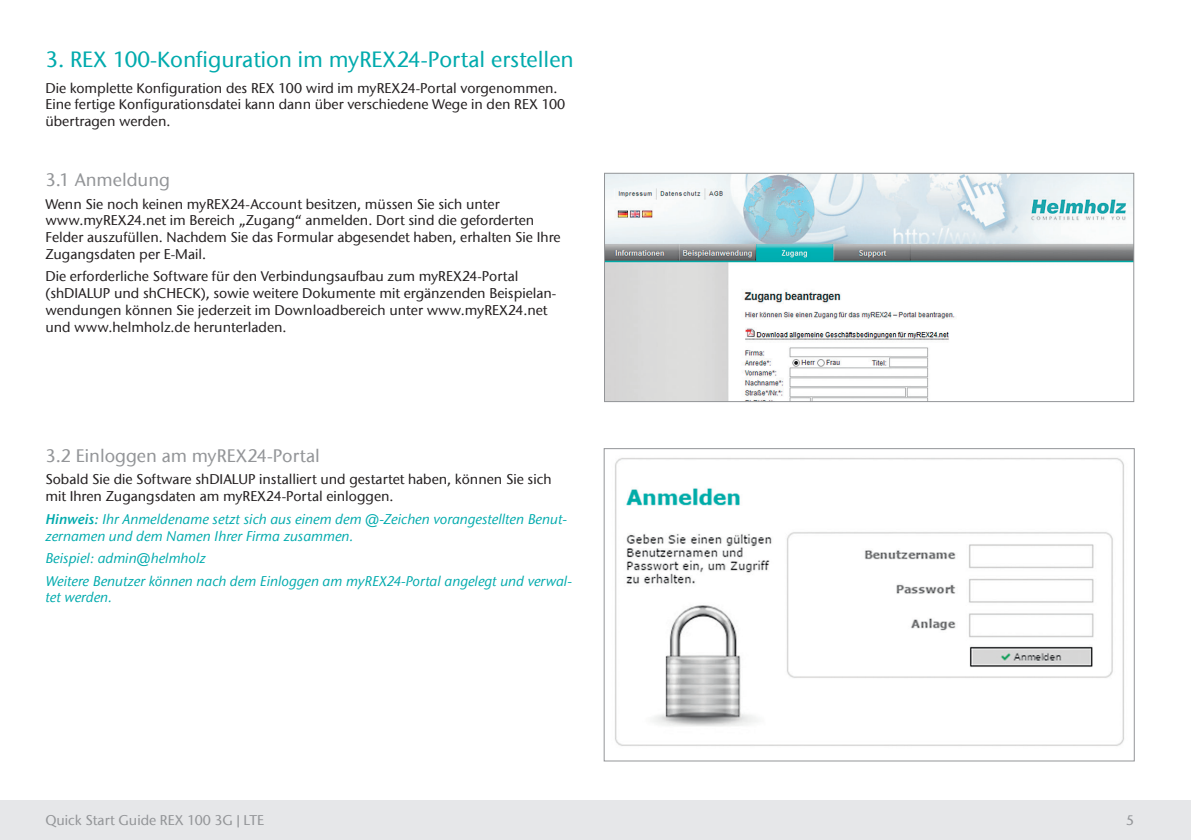
<style>
.page{position:relative;width:1191px;height:840px;background:#fff}
.page>*{position:absolute;margin:0;border:0;box-sizing:border-box;transform-origin:0 0}
.t1{font:500 22px "ITC Stone Sans Com";color:#00aaad}
.t2{font:500 18px "ITC Stone Sans Com";color:#939598}
.t3{font:500 14px/16.8px "ITC Stone Sans Com";color:#231f20}
.t4{font:italic 500 14px/16.8px "ITC Stone Sans Com";color:#00aaad}
.t5{font:500 14px "ITC Stone Sans Com";color:#939598}
.s1{font-family:"ITC Stone Sans Com Semi";font-weight:400}
</style>
<div class="page">
<div style="left:0;top:799px;width:1191px;height:40px;background:#e6e7e9"></div>
<img style="left:606px;top:175px;width:526px;height:225px">
<div style="left:604px;top:173px;width:530px;height:229px;border:1px solid #939598"></div>
<img style="left:615px;top:458px;width:509px;height:288px">
<div style="left:603px;top:448px;width:531px;height:313px;border:1px solid #939598"></div>
<h1 class="t1" style="left:45px;top:46px;width:530px">3. REX 100-Konfiguration im myREX24-Portal erstellen</h1>
<p class="t3" style="left:45px;top:79px;width:521px">Die komplette Konfiguration des REX 100 wird im myREX24-Portal vorgenommen.<br>Eine fertige Konfigurationsdatei kann dann über verschiedene Wege in den REX 100 übertragen werden.</p>
<p class="t2" style="left:45px;top:169px;width:126px">3.1 Anmeldung</p>
<p class="t3" style="left:45px;top:195px;width:517px">Wenn Sie noch keinen myREX24-Account besitzen, müssen Sie sich unter www.myREX24.net im Bereich „Zugang“ anmelden. Dort sind die geforderten Felder auszufüllen. Nachdem Sie das Formular abgesendet haben, erhalten Sie Ihre Zugangsdaten per E-Mail.</p>
<p class="t3" style="left:45px;top:268px;width:512px">Die erforderliche Software für den Verbindungsaufbau zum myREX24-Portal (shDIALUP und shCHECK), sowie weitere Dokumente mit ergänzenden Beispielan&shy;wendungen können Sie jederzeit im Downloadbereich unter www.myREX24.net und www.helmholz.de herunterladen.</p>
<p class="t2" style="left:45px;top:444px;width:276px">3.2 Einloggen am myREX24-Portal</p>
<p class="t3" style="left:45px;top:471px;width:508px">Sobald Sie die Software shDIALUP installiert und gestartet haben, können Sie sich mit Ihren Zugangsdaten am myREX24-Portal einloggen.</p>
<p class="t4" style="left:45px;top:510px;width:523px"><span class="s1">Hinweis:</span> Ihr Anmeldename setzt sich aus einem dem @-Zeichen vorangestellten Benut&shy;zernamen und dem Namen Ihrer Firma zusammen.</p>
<p class="t4" style="left:45px;top:546px;width:528px;line-height:22.4px">Beispiel: admin@helmholz<br>Weitere Benutzer können nach dem Einloggen am myREX24-Portal angelegt und verwal-</p>
<p class="t4" style="left:45px;top:588px;width:68px">tet werden.</p>
<p class="t5" style="left:45px;top:811px;width:220px">Quick Start Guide REX 100 3G|LTE</p>
<p class="t5" style="left:1126px;top:811px;width:10px">5</p>
</div>
